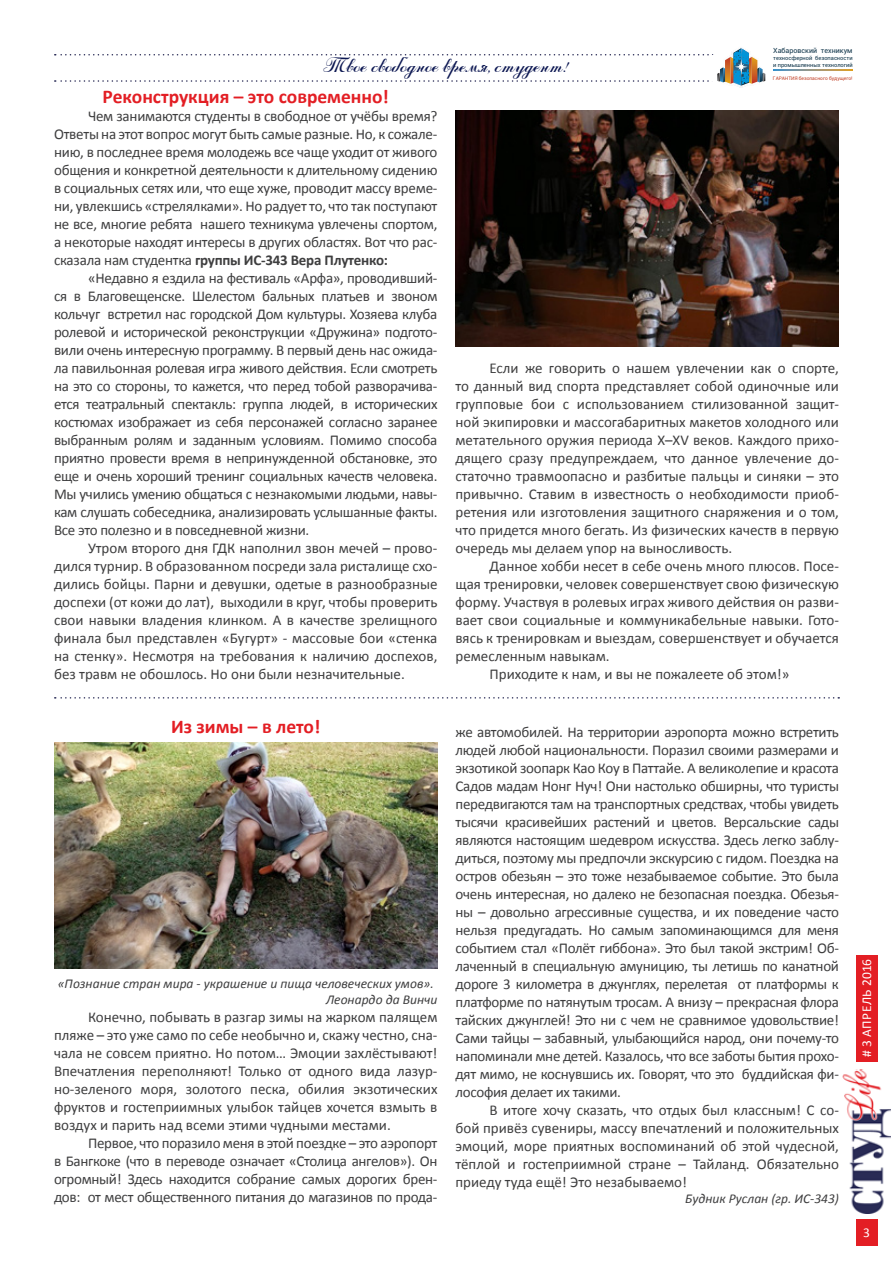
<style>
.page{position:relative;width:893px;height:1263px;background:#fff}
.page>*{position:absolute;margin:0;border:0;box-sizing:border-box;transform-origin:0 0}
.t1{font:22.5px "Art Script";color:#0c1752}
.t2{font:700 19.5px "Calibri";color:#e31e24}
.t3{font:15px/18px "Calibri";letter-spacing:-.01em;color:#3e3e3f;text-align:justify}
.t4{font:italic 13.5px "Calibri";color:#3e3e3f}
.t5{font:13.5px "Calibri";letter-spacing:.035em;color:#fff}
.t6{font:7.05px "Roboto";color:#0f3449}
.t7{font:5.7px/6.8px "Roboto";color:#0f3449}
.t8{font:4.95px "Roboto";color:#c23e24}
.s1{font-weight:700}
</style>
<div class="page">
<div style="left:856px;top:955px;width:21px;height:290px;background:#e31e24"></div>
<div style="left:847px;top:1063px;width:39px;height:156px;background:#fff"></div>
<img style="left:842px;top:1069px;width:49px;height:144px">
<svg style="left:55px;top:697px;width:784px;height:2px"></svg>
<svg style="left:55px;top:48px;width:784px;height:38px"></svg>
<svg style="left:773px;top:70px;width:79px;height:1px"></svg>
<img style="left:455px;top:111px;width:384px;height:236px">
<img style="left:54px;top:743px;width:383px;height:225px">
<p class="t1" style="left:323px;top:55px;width:248px">Твое свободное время, студент!</p>
<p class="t6" style="left:773px;top:46px;width:81px">Хабаровский техникум</p>
<p class="t7" style="left:773px;top:55px;width:81px">техносферной безопасности и промышленных технологий</p>
<p class="t8" style="left:773px;top:75px;width:81px">ГАРАНТИЯ безопасного будущего!</p>
<p class="t2" style="left:103px;top:84px;width:288px">Реконструкция – это современно!</p>
<p class="t3" style="left:54px;top:107px;width:385px;text-indent:34px">Чем занимаются студенты в свободное от учёбы время?<br>Ответы на этот вопрос могут быть самые разные. Но, к сожале&shy;нию, в последнее время молодежь все чаще уходит от живого общения и конкретной деятельности к длительному сидению в социальных сетях или, что еще хуже, проводит массу време&shy;ни, увлекшись «стрелялками». Но радует то, что так поступают не все, многие ребята нашего техникума увлечены спортом, а некоторые находят интересы в других областях. Вот что рас&shy;сказала нам студентка <span class="s1">группы ИС-343 Вера Плутенко:</span></p>
<p class="t3" style="left:54px;top:269px;width:385px;text-indent:34px">«Недавно я ездила на фестиваль «Арфа», проводивший&shy;ся в Благовещенске. Шелестом бальных платьев и звоном кольчуг встретил нас городской Дом культуры. Хозяева клуба ролевой и исторической реконструкции «Дружина» подгото&shy;вили очень интересную программу. В первый день нас ожида&shy;ла павильонная ролевая игра живого действия. Если смотреть на это со стороны, то кажется, что перед тобой разворачива&shy;ется театральный спектакль: группа людей, в исторических костюмах изображает из себя персонажей согласно заранее выбранным ролям и заданным условиям. Помимо способа приятно провести время в непринужденной обстановке, это еще и очень хороший тренинг социальных качеств человека.<br>Мы учились умению общаться с незнакомыми людьми, навы&shy;кам слушать собеседника, анализировать услышанные факты.<br>Все это полезно и в повседневной жизни.</p>
<p class="t3" style="left:54px;top:539px;width:385px;text-indent:34px">Утром второго дня ГДК наполнил звон мечей – прово&shy;дился турнир. В образованном посреди зала ристалище схо&shy;дились бойцы. Парни и девушки, одетые в разнообразные доспехи (от кожи до лат), выходили в круг, чтобы проверить свои навыки владения клинком. А в качестве зрелищного финала был представлен «Бугурт» - массовые бои «стенка на стенку». Несмотря на требования к наличию доспехов, без травм не обошлось. Но они были незначительные.</p>
<p class="t3" style="left:455px;top:359px;width:385px;text-indent:34px">Если же говорить о нашем увлечении как о спорте, то данный вид спорта представляет собой одиночные или групповые бои с использованием стилизованной защит&shy;ной экипировки и массогабаритных макетов холодного или метательного оружия периода X–XV веков. Каждого прихо&shy;дящего сразу предупреждаем, что данное увлечение до&shy;статочно травмоопасно и разбитые пальцы и синяки – это привычно. Ставим в известность о необходимости приоб&shy;ретения или изготовления защитного снаряжения и о том, что придется много бегать. Из физических качеств в первую очередь мы делаем упор на выносливость.</p>
<p class="t3" style="left:455px;top:557px;width:385px;text-indent:34px">Данное хобби несет в себе очень много плюсов. Посе&shy;щая тренировки, человек совершенствует свою физическую форму. Участвуя в ролевых играх живого действия он разви&shy;вает свои социальные и коммуникабельные навыки. Гото&shy;вясь к тренировкам и выездам, совершенствует и обучается ремесленным навыкам.</p>
<p class="t3" style="left:489px;top:665px;width:301px">Приходите к нам, и вы не пожалеете об этом!»</p>
<p class="t2" style="left:171px;top:714px;width:151px">Из зимы – в лето!</p>
<p class="t4" style="left:58px;top:974px;width:378px">«Познание стран мира - украшение и пища человеческих умов».</p>
<p class="t4" style="left:326px;top:990px;width:113px">Леонардо да Винчи</p>
<p class="t3" style="left:54px;top:1008px;width:385px;text-indent:34px">Конечно, побывать в разгар зимы на жарком палящем пляже – это уже само по себе необычно и, скажу честно, сна&shy;чала не совсем приятно. Но потом… Эмоции захлёстывают!<br>Впечатления переполняют! Только от одного вида лазур&shy;но-зеленого моря, золотого песка, обилия экзотических фруктов и гостеприимных улыбок тайцев хочется взмыть в воздух и парить над всеми этими чудными местами.</p>
<p class="t3" style="left:54px;top:1134px;width:385px;text-indent:34px">Первое, что поразило меня в этой поездке – это аэропорт в Бангкоке (что в переводе означает «Столица ангелов»). Он огромный! Здесь находится собрание самых дорогих брен&shy;дов: от мест общественного питания до магазинов по прода-</p>
<p class="t3" style="left:455px;top:723px;width:385px">же автомобилей. На территории аэропорта можно встретить людей любой национальности. Поразил своими размерами и экзотикой зоопарк Као Коу в Паттайе. А великолепие и красота Садов мадам Нонг Нуч! Они настолько обширны, что туристы передвигаются там на транспортных средствах, чтобы увидеть тысячи красивейших растений и цветов. Версальские сады являются настоящим шедевром искусства. Здесь легко заблу&shy;диться, поэтому мы предпочли экскурсию с гидом. Поездка на остров обезьян – это тоже незабываемое событие. Это была очень интересная, но далеко не безопасная поездка. Обезья&shy;ны – довольно агрессивные существа, и их поведение часто нельзя предугадать. Но самым запоминающимся для меня событием стал «Полёт гиббона». Это был такой экстрим! Об&shy;лаченный в специальную амуницию, ты летишь по канатной дороге 3 километра в джунглях, перелетая от платформы к платформе по натянутым тросам. А внизу – прекрасная флора тайских джунглей! Это ни с чем не сравнимое удовольствие!<br>Сами тайцы – забавный, улыбающийся народ, они почему-то напоминали мне детей. Казалось, что все заботы бытия прохо&shy;дят мимо, не коснувшись их. Говорят, что это буддийская фи&shy;лософия делает их такими.</p>
<p class="t3" style="left:455px;top:1101px;width:385px;text-indent:34px">В итоге хочу сказать, что отдых был классным! С со&shy;бой привёз сувениры, массу впечатлений и положительных эмоций, море приятных воспоминаний об этой чудесной, тёплой и гостеприимной стране – Тайланд. Обязательно приеду туда ещё! Это незабываемо!</p>
<p class="t4" style="left:685px;top:1189px;width:155px">Будник Руслан (гр. ИС-343)</p>
<p class="t5" style="left:858px;top:1057px;width:100px;rotate:-90deg"># 3 АПРЕЛЬ 2016</p>
<p class="t5" style="left:863px;top:1224px;width:8px">3</p>
</div>
